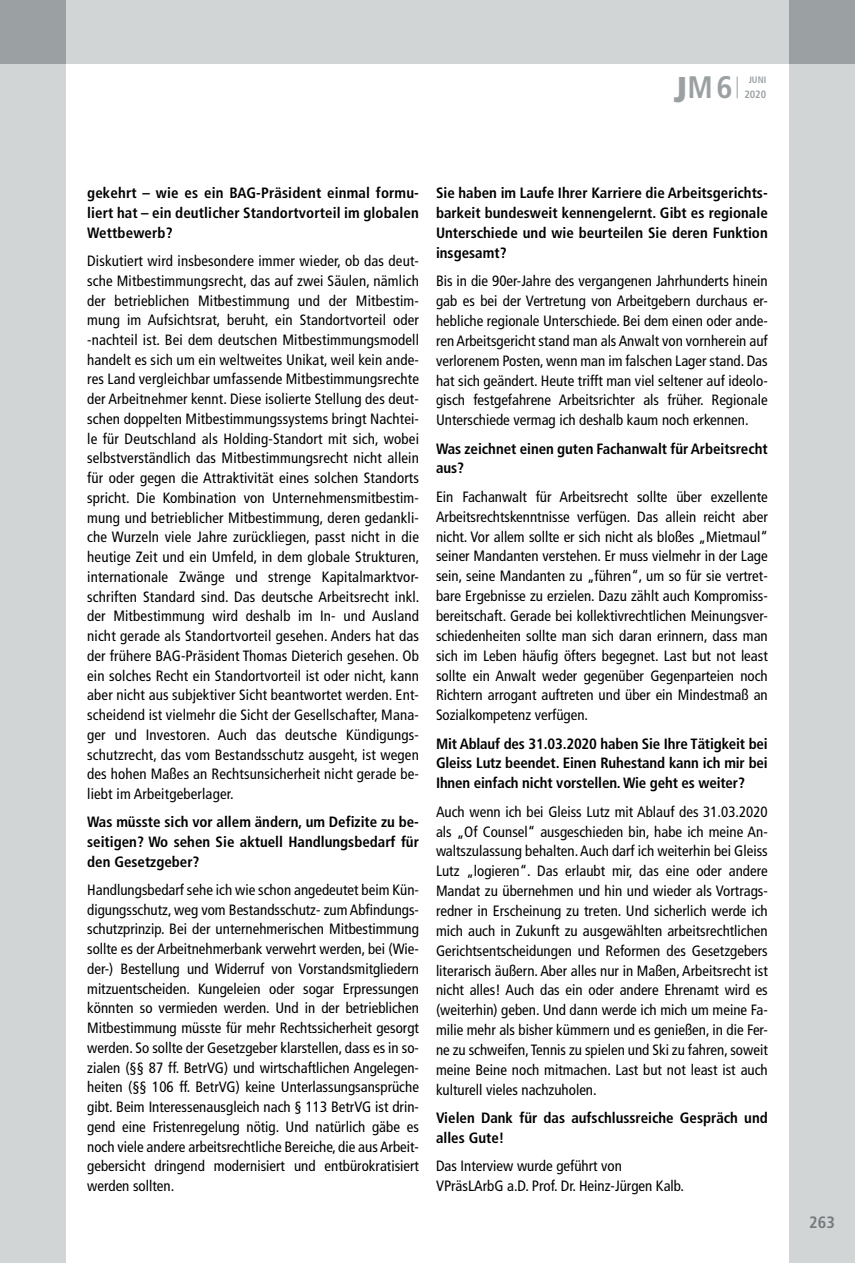
<style>
.page{position:relative;width:855px;height:1263px;background:#fff}
.page>*{position:absolute;margin:0;border:0;box-sizing:border-box;transform-origin:0 0}
.t1{font:700 condensed 31.05px "Frutiger";color:#9ba0a3}
.t2{font:700 condensed 16.5px "Frutiger";color:#767a7e}
.t3{font:condensed 15px/19.8px "Frutiger";color:#000;text-align:justify}
.t4{font:700 condensed 15px/19.8px "Frutiger";color:#000;text-align:justify}
.t5{font:700 condensed 10.5px "Frutiger";color:#9ba0a3}
.t6{font:700 condensed 9.3px "Frutiger";color:#9ba0a3}
.s1{font-weight:900;font-size:35.85px}
</style>
<div class="page">
<div style="left:0;top:0;width:855px;height:64px;background:#d2d5d6"></div>
<svg style="left:737px;top:77px;width:1px;height:21px"></svg>
<div style="left:789px;top:0;width:66px;height:1263px;background:#d2d5d6"></div>
<div style="left:789px;top:0;width:66px;height:64px;background:#9ba0a3"></div>
<div style="left:0;top:0;width:66px;height:1263px;background:#d2d5d6"></div>
<div style="left:0;top:0;width:66px;height:64px;background:#9ba0a3"></div>
<h1 class="t1" style="left:673px;top:69px;width:61px"><span class="s1">J</span>M6</h1>
<p class="t6" style="left:748px;top:74px;width:19px">JUNI</p>
<p class="t5" style="left:744px;top:88px;width:23px">2020</p>
<p class="t4" style="left:87px;top:183px;width:333px">gekehrt – wie es ein BAG-Präsident einmal formu&shy;liert hat – ein deutlicher Standortvorteil im globalen Wettbewerb?</p>
<p class="t3" style="left:87px;top:251px;width:334px">Diskutiert wird insbesondere immer wieder, ob das deut&shy;sche Mitbestimmungsrecht, das auf zwei Säulen, nämlich der betrieblichen Mitbestimmung und der Mitbestim&shy;mung im Aufsichtsrat, beruht, ein Standortvorteil oder -nachteil ist. Bei dem deutschen Mitbestimmungsmodell handelt es sich um ein weltweites Unikat, weil kein ande&shy;res Land vergleichbar umfassende Mitbestimmungsrechte der Arbeitnehmer kennt. Diese isolierte Stellung des deut&shy;schen doppelten Mitbestimmungssystems bringt Nachtei&shy;le für Deutschland als Holding-Standort mit sich, wobei selbstverständlich das Mitbestimmungsrecht nicht allein für oder gegen die Attraktivität eines solchen Standorts spricht. Die Kombination von Unternehmensmitbestim&shy;mung und betrieblicher Mitbestimmung, deren gedankli&shy;che Wurzeln viele Jahre zurückliegen, passt nicht in die heutige Zeit und ein Umfeld, in dem globale Strukturen, internationale Zwänge und strenge Kapitalmarktvor&shy;schriften Standard sind. Das deutsche Arbeitsrecht inkl. der Mitbestimmung wird deshalb im In- und Ausland nicht gerade als Standortvorteil gesehen. Anders hat das der frühere BAG-Präsident Thomas Dieterich gesehen. Ob ein solches Recht ein Standortvorteil ist oder nicht, kann aber nicht aus subjektiver Sicht beantwortet werden. Ent&shy;scheidend ist vielmehr die Sicht der Gesellschafter, Mana&shy;ger und Investoren. Auch das deutsche Kündigungs&shy;schutzrecht, das vom Bestandsschutz ausgeht, ist wegen des hohen Maßes an Rechtsunsicherheit nicht gerade be&shy;liebt im Arbeitgeberlager.</p>
<p class="t4" style="left:87px;top:812px;width:333px">Was müsste sich vor allem ändern, um Defizite zu be&shy;seitigen? Wo sehen Sie aktuell Handlungsbedarf für den Gesetzgeber?</p>
<p class="t3" style="left:87px;top:880px;width:333px">Handlungsbedarf sehe ich wie schon angedeutet beim Kün&shy;digungsschutz, weg vom Bestandsschutz- zum Abfindungs&shy;schutzprinzip. Bei der unternehmerischen Mitbestimmung sollte es der Arbeitnehmerbank verwehrt werden, bei (Wie&shy;der-) Bestellung und Widerruf von Vorstandsmitgliedern mitzuentscheiden. Kungeleien oder sogar Erpressungen könnten so vermieden werden. Und in der betrieblichen Mitbestimmung müsste für mehr Rechtssicherheit gesorgt werden. So sollte der Gesetzgeber klarstellen, dass es in so&shy;zialen (§§ 87 ff. BetrVG) und wirtschaftlichen Angelegen&shy;heiten (§§ 106 ff. BetrVG) keine Unterlassungsansprüche gibt. Beim Interessenausgleich nach § 113 BetrVG ist drin&shy;gend eine Fristenregelung nötig. Und natürlich gäbe es noch viele andere arbeitsrechtliche Bereiche, die aus Arbeit&shy;gebersicht dringend modernisiert und entbürokratisiert werden sollten.</p>
<p class="t4" style="left:436px;top:183px;width:333px">Sie haben im Laufe Ihrer Karriere die Arbeitsgerichts&shy;barkeit bundesweit kennengelernt. Gibt es regionale Unterschiede und wie beurteilen Sie deren Funktion insgesamt?</p>
<p class="t3" style="left:436px;top:271px;width:333px">Bis in die 90er-Jahre des vergangenen Jahrhunderts hinein gab es bei der Vertretung von Arbeitgebern durchaus er&shy;hebliche regionale Unterschiede. Bei dem einen oder ande&shy;ren Arbeitsgericht stand man als Anwalt von vornherein auf verlorenem Posten, wenn man im falschen Lager stand. Das hat sich geändert. Heute trifft man viel seltener auf ideolo&shy;gisch festgefahrene Arbeitsrichter als früher. Regionale Unterschiede vermag ich deshalb kaum noch erkennen.</p>
<p class="t4" style="left:436px;top:438px;width:333px">Was zeichnet einen guten Fachanwalt für Arbeitsrecht aus?</p>
<p class="t3" style="left:436px;top:487px;width:333px">Ein Fachanwalt für Arbeitsrecht sollte über exzellente Arbeitsrechtskenntnisse verfügen. Das allein reicht aber nicht. Vor allem sollte er sich nicht als bloßes „Mietmaul“ seiner Mandanten verstehen. Er muss vielmehr in der Lage sein, seine Mandanten zu „führen“, um so für sie vertret&shy;bare Ergebnisse zu erzielen. Dazu zählt auch Kompromiss&shy;bereitschaft. Gerade bei kollektivrechtlichen Meinungsver&shy;schiedenheiten sollte man sich daran erinnern, dass man sich im Leben häufig öfters begegnet. Last but not least sollte ein Anwalt weder gegenüber Gegenparteien noch Richtern arrogant auftreten und über ein Mindestmaß an Sozialkompetenz verfügen.</p>
<p class="t4" style="left:436px;top:733px;width:333px">Mit Ablauf des 31.03.2020 haben Sie Ihre Tätigkeit bei Gleiss Lutz beendet. Einen Ruhestand kann ich mir bei Ihnen einfach nicht vorstellen. Wie geht es weiter?</p>
<p class="t3" style="left:436px;top:802px;width:333px">Auch wenn ich bei Gleiss Lutz mit Ablauf des 31.03.2020 als „Of Counsel“ ausgeschieden bin, habe ich meine An&shy;waltszulassung behalten. Auch darf ich weiterhin bei Gleiss Lutz „logieren“. Das erlaubt mir, das eine oder andere Mandat zu übernehmen und hin und wieder als Vortrags&shy;redner in Erscheinung zu treten. Und sicherlich werde ich mich auch in Zukunft zu ausgewählten arbeitsrechtlichen Gerichtsentscheidungen und Reformen des Gesetzgebers literarisch äußern. Aber alles nur in Maßen, Arbeitsrecht ist nicht alles! Auch das ein oder andere Ehrenamt wird es (weiterhin) geben. Und dann werde ich mich um meine Fa&shy;milie mehr als bisher kümmern und es genießen, in die Fer&shy;ne zu schweifen, Tennis zu spielen und Ski zu fahren, soweit meine Beine noch mitmachen. Last but not least ist auch kulturell vieles nachzuholen.</p>
<p class="t4" style="left:436px;top:1108px;width:333px">Vielen Dank für das aufschlussreiche Gespräch und alles Gute!</p>
<p class="t3" style="left:436px;top:1156px;width:250px">Das Interview wurde geführt von<br>VPräsLArbG a.D. Prof. Dr. Heinz-Jürgen Kalb.</p>
<p class="t2" style="left:809px;top:1213px;width:27px">263</p>
</div>
